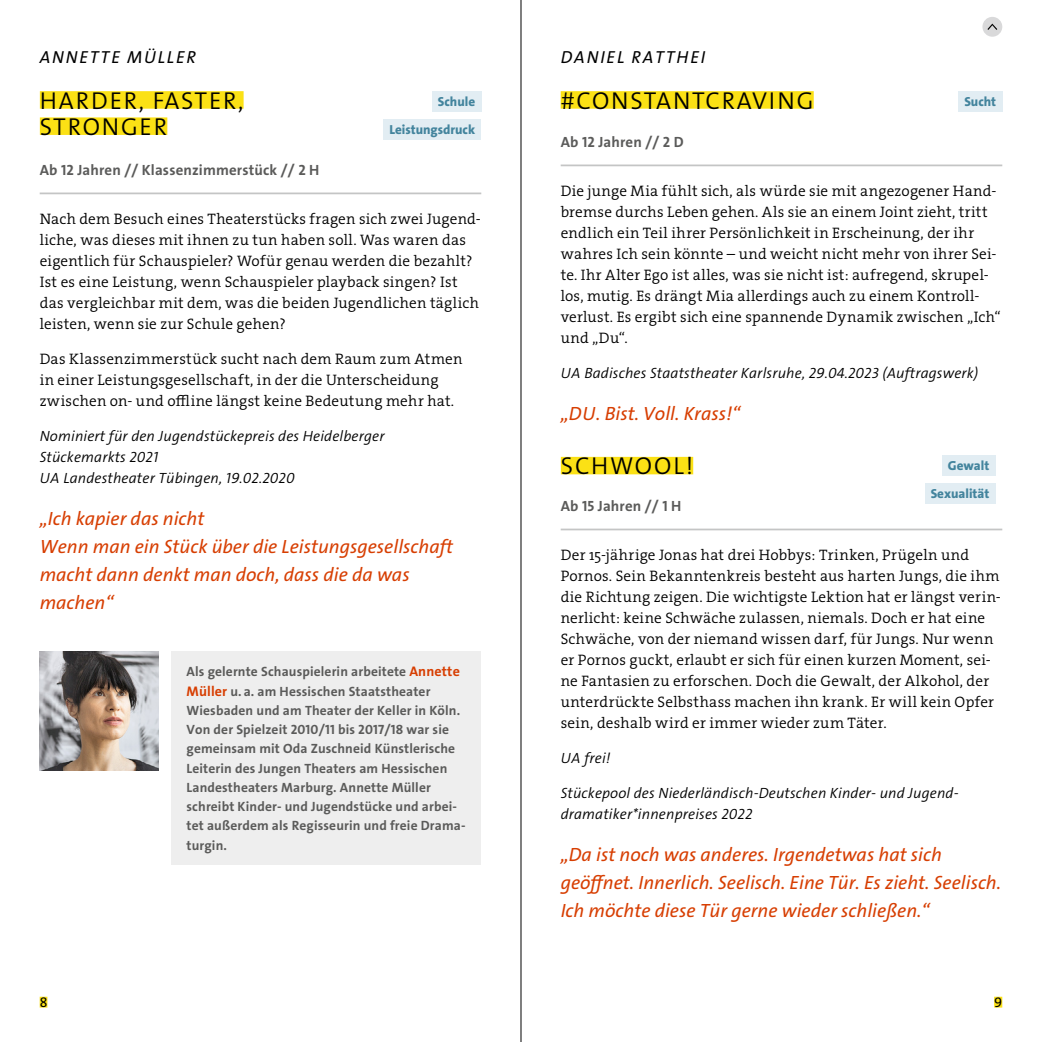
<style>
.page{position:relative;width:1042px;height:1042px;background:#fff}
.page>*{position:absolute;margin:0;border:0;box-sizing:border-box;transform-origin:0 0}
._13_Zwischentitel_ge{font:24.5px/26.2px "The Sans LP4 Se Lig";letter-spacing:.075em;color:#000}
.xx_Auszeichnung_blau{font:19.25px/28px "The Sans LP5 Plain IT";color:#d73e02}
._12_Autor{font:17.5px "The Sans LP5 Plain IT";letter-spacing:.105em;color:#000}
._15_Fliesstext_Absta{font:300 15.22px/21px "The Serif W4";letter-spacing:.015em;color:#000}
._16_Fliesstext_Absta{font:300 15.22px/21px "The Serif W4";letter-spacing:.015em;color:#000}
._17_Fliesstext_kursi{font:14.88px/21px "The Sans LP4 Se Lig IT";letter-spacing:.01em;color:#000}
._14_Untertitel_Rot{font:14.88px "The Sans LP7 Bld";letter-spacing:.01em;color:#5b5b5a}
.t1{font:14px "The Sans LP5 Plain";color:#000}
.Autor{font:13.47px/19.2px "The Sans LP7 Bld";letter-spacing:.01em;color:#5b5b5a}
.Schlagworte{font:13.12px "The Sans LP8 Ex Bld";color:#43849d}
.s1{font-size:14px;color:#d73e02}
</style>
<div class="page">
<div style="left:40px;top:91px;width:204px;height:18px;background:#fbe115"></div>
<div style="left:40px;top:117px;width:127px;height:18px;background:#fbe115"></div>
<hr style="left:40px;top:192px;width:441px;height:2px;background:#c4c5c5">
<div style="left:432px;top:91px;width:49px;height:21px;background:#e2edf3"></div>
<div style="left:383px;top:119px;width:98px;height:21px;background:#e2edf3"></div>
<div style="left:172px;top:651px;width:309px;height:213px;background:#eee"></div>
<img style="left:40px;top:651px;width:119px;height:119px">
<div style="left:561px;top:91px;width:253px;height:18px;background:#fbe115"></div>
<hr style="left:561px;top:164px;width:441px;height:2px;background:#c4c5c5">
<div style="left:561px;top:457px;width:132px;height:17px;background:#fbe115"></div>
<hr style="left:561px;top:528px;width:441px;height:2px;background:#c4c5c5">
<div style="left:958px;top:91px;width:44px;height:21px;background:#e2edf3"></div>
<div style="left:942px;top:455px;width:53px;height:21px;background:#e2edf3"></div>
<div style="left:924px;top:483px;width:71px;height:21px;background:#e2edf3"></div>
<div style="left:40px;top:996px;width:7px;height:11px;background:#fbe115"></div>
<div style="left:994px;top:996px;width:8px;height:11px;background:#fbe115"></div>
<div style="left:982px;top:17px;width:20px;height:20px;background:#d9d9da;border-radius:50%"></div>
<svg style="left:987px;top:24px;width:10px;height:6px"></svg>
<hr style="left:521px;top:0;width:1px;height:1042px;background:#000">
<p class="_12_Autor" style="left:40px;top:45px;width:158px">ANNETTE MÜLLER</p>
<p class="_13_Zwischentitel_ge" style="left:40px;top:87px;width:205px">HARDER, FASTER,<br>STRONGER</p>
<p class="_14_Untertitel_Rot" style="left:40px;top:160px;width:281px">Ab 12 Jahren // Klassenzimmerstück // 2 H</p>
<p class="_15_Fliesstext_Absta" style="left:40px;top:209px;width:442px">Nach dem Besuch eines Theaterstücks fragen sich zwei Jugend&shy;liche, was dieses mit ihnen zu tun haben soll. Was waren das eigentlich für Schauspieler? Wofür genau werden die bezahlt?<br>Ist es eine Leistung, wenn Schauspieler playback singen? Ist das vergleichbar mit dem, was die beiden Jugendlichen täglich leisten, wenn sie zur Schule gehen?</p>
<p class="_16_Fliesstext_Absta" style="left:40px;top:349px;width:424px">Das Klassenzimmerstück sucht nach dem Raum zum Atmen in einer Leistungsgesellschaft, in der die Unterscheidung zwischen on- und offline längst keine Bedeutung mehr hat.</p>
<p class="_17_Fliesstext_kursi" style="left:40px;top:426px;width:346px">Nominiert für den Jugendstückepreis des Heidelberger<br>Stückemarkts 2021<br>UA Landestheater Tübingen, 19.02.2020</p>
<p class="xx_Auszeichnung_blau" style="left:40px;top:505px;width:415px">„Ich kapier das nicht<br>Wenn man ein Stück über die Leistungsgesellschaft macht dann denkt man doch, dass die da was machen“</p>
<p class="Schlagworte" style="left:438px;top:93px;width:39px">Schule</p>
<p class="Schlagworte" style="left:389px;top:121px;width:87px">Leistungsdruck</p>
<p class="Autor" style="left:187px;top:662px;width:280px">Als gelernte Schauspielerin arbeitete <span class="s1">Annette Müller</span> u. a. am Hessischen Staatstheater Wiesbaden und am Theater der Keller in Köln.<br>Von der Spielzeit 2010/11 bis 2017/18 war sie gemeinsam mit Oda Zuschneid Künstlerische Leiterin des Jungen Theaters am Hessischen Landestheaters Marburg. Annette Müller schreibt Kinder- und Jugendstücke und arbei&shy;tet außerdem als Regisseurin und freie Drama&shy;turgin.</p>
<p class="_12_Autor" style="left:561px;top:45px;width:146px">DANIEL RATTHEI</p>
<p class="_13_Zwischentitel_ge" style="left:561px;top:87px;width:254px">#CONSTANTCRAVING</p>
<p class="_14_Untertitel_Rot" style="left:561px;top:132px;width:125px">Ab 12 Jahren // 2 D</p>
<p class="_15_Fliesstext_Absta" style="left:561px;top:181px;width:441px">Die junge Mia fühlt sich, als würde sie mit angezogener Hand&shy;bremse durchs Leben gehen. Als sie an einem Joint zieht, tritt endlich ein Teil ihrer Persönlichkeit in Erscheinung, der ihr wahres Ich sein könnte – und weicht nicht mehr von ihrer Sei&shy;te. Ihr Alter Ego ist alles, was sie nicht ist: aufregend, skrupel&shy;los, mutig. Es drängt Mia allerdings auch zu einem Kontroll&shy;verlust. Es ergibt sich eine spannende Dynamik zwischen „Ich“ und „Du“.</p>
<p class="_17_Fliesstext_kursi" style="left:561px;top:363px;width:419px">UA Badisches Staatstheater Karlsruhe, 29.04.2023 (Auftragswerk)</p>
<p class="xx_Auszeichnung_blau" style="left:561px;top:400px;width:181px">„DU. Bist. Voll. Krass!“</p>
<p class="_13_Zwischentitel_ge" style="left:561px;top:453px;width:134px">SCHWOOL!</p>
<p class="_14_Untertitel_Rot" style="left:561px;top:496px;width:122px">Ab 15 Jahren // 1 H</p>
<p class="_15_Fliesstext_Absta" style="left:561px;top:545px;width:442px">Der 15-jährige Jonas hat drei Hobbys: Trinken, Prügeln und Pornos. Sein Bekanntenkreis besteht aus harten Jungs, die ihm die Richtung zeigen. Die wichtigste Lektion hat er längst verin&shy;nerlicht: keine Schwäche zulassen, niemals. Doch er hat eine Schwäche, von der niemand wissen darf, für Jungs. Nur wenn er Pornos guckt, erlaubt er sich für einen kurzen Moment, sei&shy;ne Fantasien zu erforschen. Doch die Gewalt, der Alkohol, der unterdrückte Selbsthass machen ihn krank. Er will kein Opfer sein, deshalb wird er immer wieder zum Täter.</p>
<p class="_17_Fliesstext_kursi" style="left:561px;top:748px;width:51px">UA frei!</p>
<p class="_17_Fliesstext_kursi" style="left:561px;top:783px;width:399px">Stückepool des Niederländisch-Deutschen Kinder- und Jugend&shy;dramatiker*innenpreises 2022</p>
<p class="xx_Auszeichnung_blau" style="left:561px;top:841px;width:442px">„Da ist noch was anderes. Irgendetwas hat sich geöffnet. Innerlich. Seelisch. Eine Tür. Es zieht. Seelisch.<br>Ich möchte diese Tür gerne wieder schließen.“</p>
<p class="Schlagworte" style="left:964px;top:93px;width:33px">Sucht</p>
<p class="Schlagworte" style="left:948px;top:457px;width:43px">Gewalt</p>
<p class="Schlagworte" style="left:930px;top:485px;width:60px">Sexualität</p>
<p class="t1" style="left:40px;top:993px;width:9px">8</p>
<p class="t1" style="left:994px;top:993px;width:10px">9</p>
</div>
